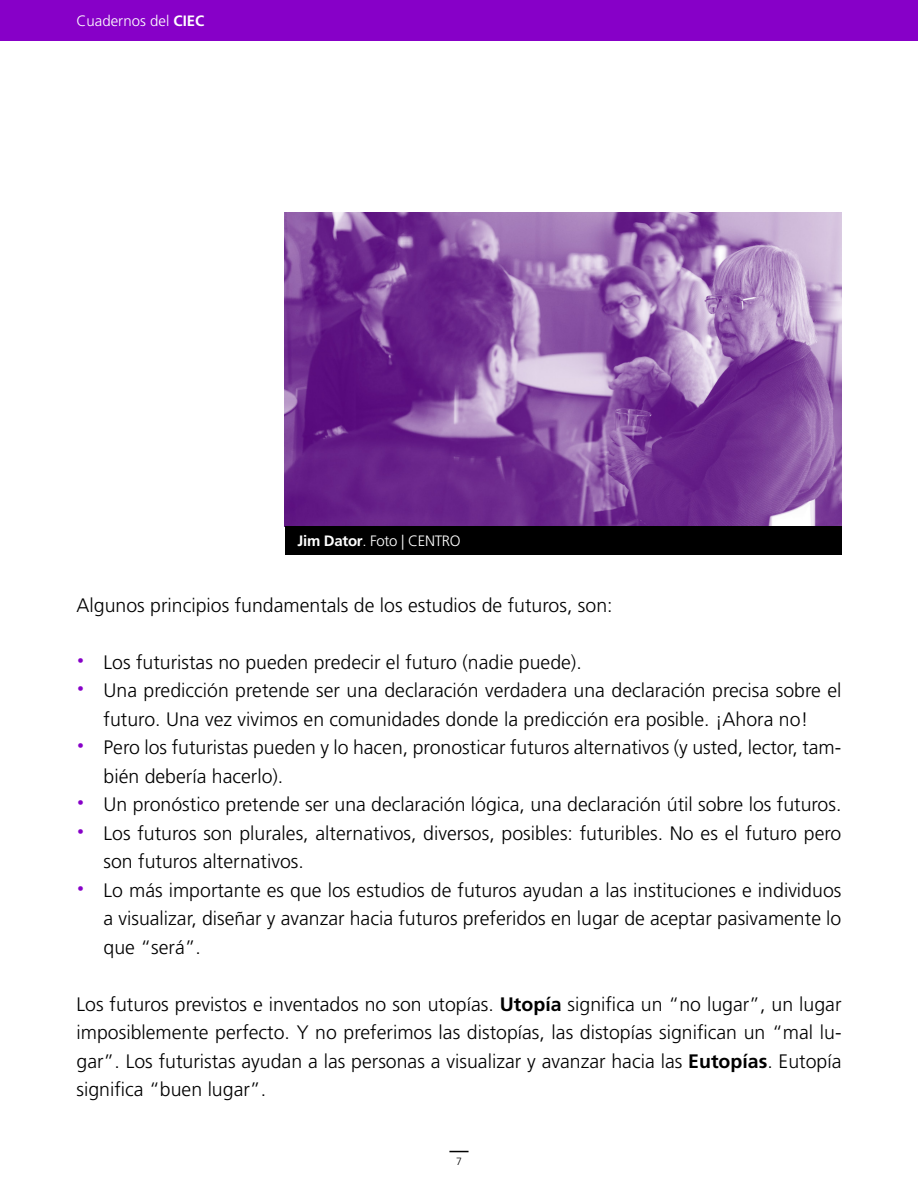
<style>
.page{position:relative;width:918px;height:1188px;background:#fff}
.page>*{position:absolute;margin:0;border:0;box-sizing:border-box;transform-origin:0 0}
.t1{font:300 19.5px/28.5px "Frutiger";color:#000;text-align:justify}
.t2{font:300 15px "Frutiger";letter-spacing:-.02em;color:#fff}
.t3{font:300 15px "Frutiger";color:#fff}
.t4{font:300 10.5px "Frutiger";color:#000}
.s1{font-weight:700}
.s2{font-weight:700;font-size:30px;color:#8700c8}
</style>
<div class="page">
<div style="left:0;top:0;width:918px;height:40px;background:#8700c8"></div>
<svg style="left:449px;top:1151px;width:20px;height:1px"></svg>
<img style="left:285px;top:213px;width:556px;height:313px">
<div style="left:285px;top:526px;width:556px;height:29px;background:#000"></div>
<p class="t3" style="left:77px;top:12px;width:129px">Cuadernos del <span class="s1">CIEC</span></p>
<p class="t2" style="left:298px;top:532px;width:165px"><span class="s1">Jim Dator</span>. Foto | CENTRO</p>
<p class="t1" style="left:77px;top:591px;width:538px">Algunos principios fundamentals de los estudios de futuros, son:</p>
<p class="t1" style="left:77px;top:648px;width:507px"><span class="s2">·</span> Los futuristas no pueden predecir el futuro (nadie puede).</p>
<p class="t1" style="left:77px;top:676px;width:766px"><span class="s2">·</span> Una predicción pretende ser una declaración verdadera una declaración precisa sobre el</p>
<p class="t1" style="left:104px;top:705px;width:706px">futuro. Una vez vivimos en comunidades donde la predicción era posible. ¡Ahora no!</p>
<p class="t1" style="left:77px;top:733px;width:766px"><span class="s2">·</span> Pero los futuristas pueden y lo hacen, pronosticar futuros alternativos (y usted, lector, tam-</p>
<p class="t1" style="left:104px;top:762px;width:181px">bién debería hacerlo).</p>
<p class="t1" style="left:77px;top:790px;width:766px"><span class="s2">·</span> Un pronóstico pretende ser una declaración lógica, una declaración útil sobre los futuros.</p>
<p class="t1" style="left:77px;top:819px;width:766px"><span class="s2">·</span> Los futuros son plurales, alternativos, diversos, posibles: futuribles. No es el futuro pero</p>
<p class="t1" style="left:104px;top:847px;width:202px">son futuros alternativos.</p>
<p class="t1" style="left:77px;top:876px;width:766px"><span class="s2">·</span> Lo más importante es que los estudios de futuros ayudan a las instituciones e individuos</p>
<p class="t1" style="left:104px;top:904px;width:739px">a visualizar, diseñar y avanzar hacia futuros preferidos en lugar de aceptar pasivamente lo</p>
<p class="t1" style="left:104px;top:933px;width:99px">que “será”.</p>
<p class="t1" style="left:77px;top:990px;width:767px">Los futuros previstos e inventados no son utopías. <span class="s1">Utopía</span> significa un “no lugar”, un lugar imposiblemente perfecto. Y no preferimos las distopías, las distopías significan un “mal lu&shy;gar”. Los futuristas ayudan a las personas a visualizar y avanzar hacia las <span class="s1">Eutopías</span>. Eutopía significa “buen lugar”.</p>
<p class="t4" style="left:456px;top:1156px;width:7px">7</p>
</div>
